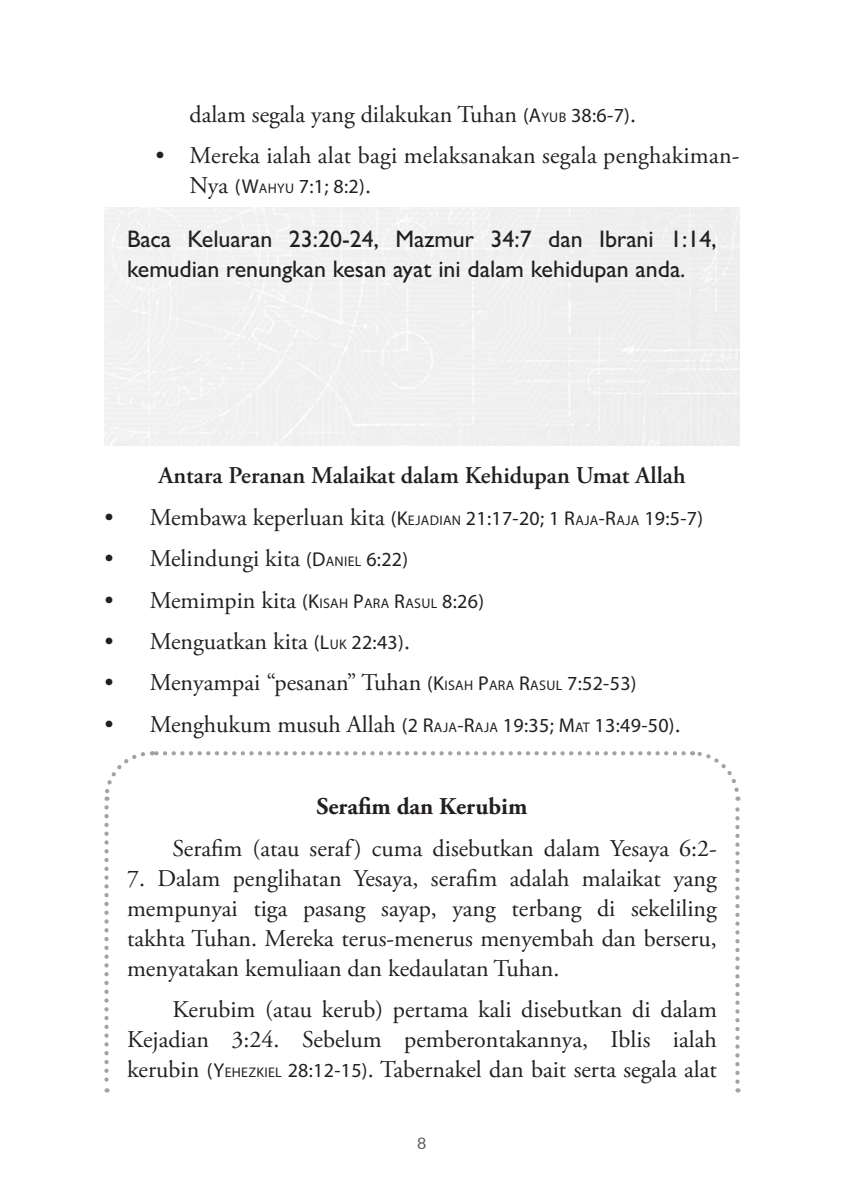
<style>
.page{position:relative;width:844px;height:1196px;background:#fff}
.page>*{position:absolute;margin:0;border:0;box-sizing:border-box;transform-origin:0 0}
.t1{font:24px/30px "Adobe Garamond Pro";color:#231f20;text-align:justify}
.t2{font:500 24px/30px "Gill Sans MT Pro";color:#231f20}
.t3{font:600 24px "Adobe Garamond Pro";color:#231f20}
.t4{font:700 24px "Adobe Garamond Pro";color:#231f20}
.t5{font:20px "Myriad Pro";letter-spacing:.015em;color:#231f20}
.t6{font:16px "Lato";color:#57585a}
.s1{font-family:"Myriad Pro";font-size:20px}
.s2{font-family:"Myriad Pro";font-size:14px}
.s3{font-family:"Adobe Garamond Pro";font-size:24px}
.s4{font-size:14px}
</style>
<div class="page">
<svg style="left:692px;top:751px;width:49px;height:330px"></svg>
<svg style="left:104px;top:751px;width:579px;height:49px"></svg>
<svg style="left:104px;top:807px;width:5px;height:285px"></svg>
<p class="t1" style="left:189px;top:100px;width:448px">dalam segala yang dilakukan Tuhan <span class="s1">(A</span><span class="s2">YU B</span> <span class="s1">38:6-7)</span>.</p>
<p class="t1" style="left:155px;top:141px;width:585px">• Mereka ialah alat bagi melaksanakan segala penghakiman-</p>
<p class="t5" style="left:189px;top:174px;width:183px"><span class="s3">Nya</span> (W<span class="s4">AHYU</span> 7:1; 8:2)<span class="s3">.</span></p>
<p class="t2" style="left:127px;top:223px;width:591px">Baca Keluaran 23:20-24, Mazmur 34:7 dan Ibrani 1:14, kemudian renungkan kesan ayat ini dalam kehidupan anda.</p>
<p class="t3" style="left:158px;top:462px;width:528px">Antara Peranan Malaikat dalam Kehidupan Umat Allah</p>
<p class="t5" style="left:104px;top:505px;width:600px"><span class="s3">• Membawa keperluan kita</span> (K<span class="s4">EJADIAN</span> 21:17-20; 1 R<span class="s4">AJA</span>-R<span class="s4">AJA</span> 19:5-7)</p>
<p class="t1" style="left:104px;top:544px;width:305px">• Melindungi kita <span class="s1">(D</span><span class="s2">ANIEL</span> <span class="s1">6:22)</span></p>
<p class="t1" style="left:104px;top:585px;width:381px">• Memimpin kita <span class="s1">(K</span><span class="s2">ISAH</span> <span class="s1">P</span><span class="s2">ARA</span> <span class="s1">R</span><span class="s2">ASU L</span> <span class="s1">8:26)</span></p>
<p class="t1" style="left:104px;top:627px;width:307px">• Menguatkan kita <span class="s1">(L</span> <span class="s2">UK</span> <span class="s1">22:43)</span>.</p>
<p class="t1" style="left:104px;top:668px;width:533px">• Menyampai “pesanan” Tuhan <span class="s1">(K</span><span class="s2">ISAH</span> <span class="s1">P</span><span class="s2">ARA</span> <span class="s1">R</span><span class="s2">ASU L</span> <span class="s1">7:52-53)</span></p>
<p class="t1" style="left:104px;top:709px;width:578px">• Menghukum musuh Allah <span class="s1">(2 R</span><span class="s2">AJA</span><span class="s1">-R</span><span class="s2">AJA</span> <span class="s1">19:35; M</span> <span class="s2">AT</span> <span class="s1">13:49-50)</span>.</p>
<p class="t4" style="left:316px;top:792px;width:212px">Serafim dan Kerubim</p>
<p class="t1" style="left:172px;top:833px;width:546px">Serafim (atau seraf) cuma disebutkan dalam Yesaya 6:2-</p>
<p class="t1" style="left:127px;top:863px;width:591px">7. Dalam penglihatan Yesaya, serafim adalah malaikat yang mempunyai tiga pasang sayap, yang terbang di sekeliling takhta Tuhan. Mereka terus-menerus menyembah dan berseru, menyatakan kemuliaan dan kedaulatan Tuhan.</p>
<p class="t1" style="left:127px;top:995px;width:591px;text-indent:45px">Kerubim (atau kerub) pertama kali disebutkan di dalam Kejadian 3:24. Sebelum pemberontakannya, Iblis ialah kerubin <span class="s1">(Y</span><span class="s2">EHEZKIEL</span> <span class="s1">28:12-15)</span>. Tabernakel dan bait serta segala alat</p>
<p class="t6" style="left:417px;top:1130px;width:11px">8</p>
</div>
